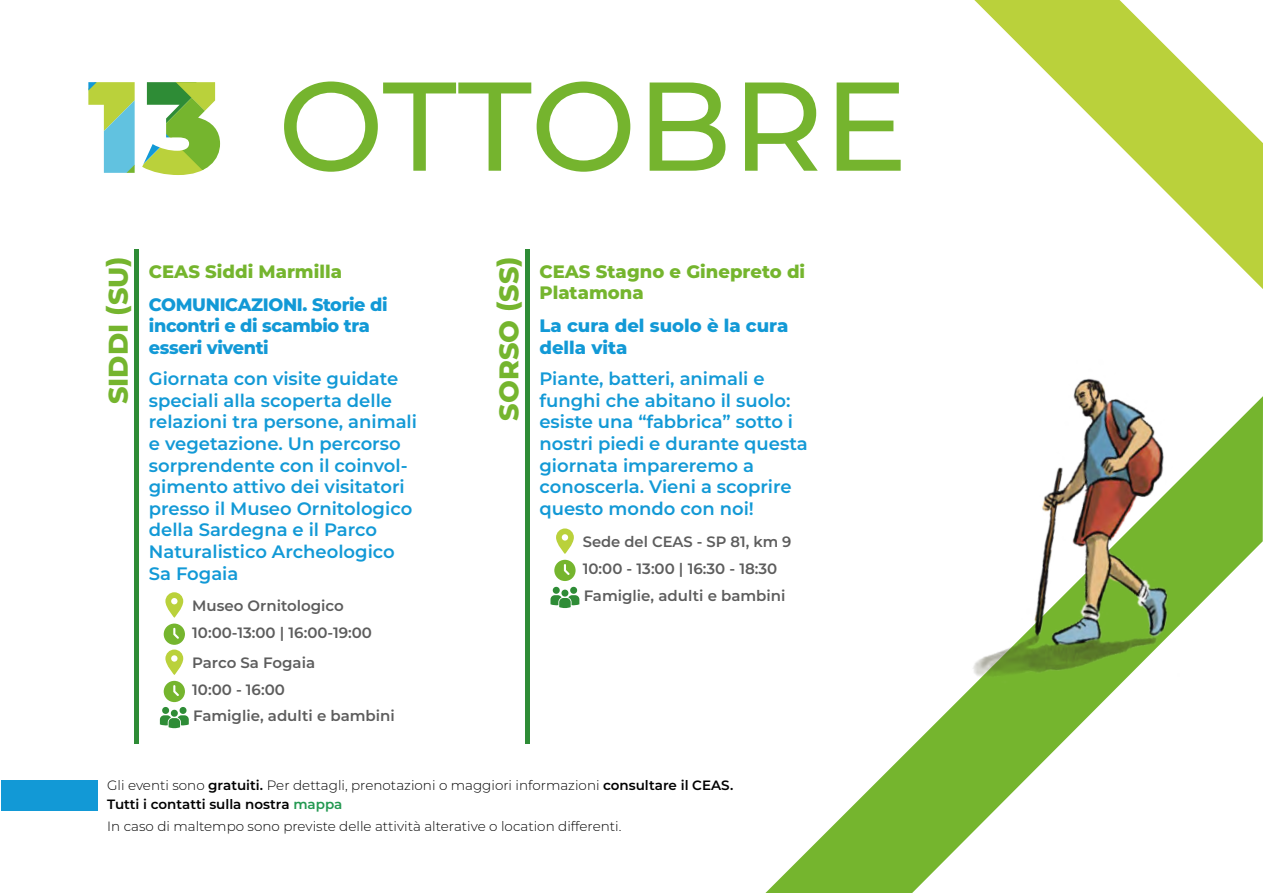
<style>
.page{position:relative;width:1263px;height:893px;background:#fff}
.page>*{position:absolute;margin:0;border:0;box-sizing:border-box;transform-origin:0 0}
.t1{font:800 27px "Montserrat";color:#75b52e}
.t2{font:600 18px/21.6px "Montserrat";color:#1299d6}
.t3{font:800 18px/21.6px "Montserrat";letter-spacing:-.02em;color:#1299d6}
.t4{font:800 18px/21.6px "Montserrat";color:#75b52e}
.t5{font:800 18px/21.6px "Montserrat";color:#1299d6}
.t6{font:600 15px/27.3px "Montserrat";color:#5d5d5d}
.t7{font:300 13.5px/19.5px "Montserrat";color:#000}
.s1{font-weight:600}
.s2{font-weight:600;color:#229850}
</style>
<div class="page">
<svg style="left:284px;top:81px;width:617px;height:91px"></svg>
<div style="left:134px;top:249px;width:5px;height:494px;background:#2e8c36"></div>
<svg style="left:165px;top:592px;width:18px;height:26px"></svg>
<svg style="left:164px;top:624px;width:21px;height:51px"></svg>
<svg style="left:160px;top:681px;width:29px;height:47px"></svg>
<svg style="left:88px;top:82px;width:47px;height:91px"></svg>
<svg style="left:142px;top:82px;width:78px;height:93px"></svg>
<hr style="left:525px;top:249px;width:4px;height:494px;background:#2e8c36">
<svg style="left:556px;top:528px;width:18px;height:26px"></svg>
<svg style="left:554px;top:560px;width:22px;height:21px"></svg>
<svg style="left:550px;top:587px;width:29px;height:21px"></svg>
<div style="left:1px;top:780px;width:96px;height:31px;background:#1299d6"></div>
<svg style="left:974px;top:0;width:289px;height:289px"></svg>
<svg style="left:765px;top:705px;width:335px;height:188px"></svg>
<img style="left:954px;top:378px;width:309px;height:327px">
<h1 class="t1" style="left:98px;top:404px;width:149px;rotate:-90deg">SIDDI (SU)</h1>
<p class="t4" style="left:539px;top:260px;width:267px">CEAS Stagno e Ginepreto di<br>Platamona</p>
<h1 class="t1" style="left:489px;top:421px;width:166px;rotate:-90deg">SORSO (SS)</h1>
<p class="t4" style="left:149px;top:260px;width:195px">CEAS Siddi Marmilla</p>
<p class="t3" style="left:149px;top:293px;width:240px">COMUNICAZIONI. Storie di incontri e di scambio tra esseri viventi</p>
<p class="t2" style="left:149px;top:367px;width:270px">Giornata con visite guidate speciali alla scoperta delle relazioni tra persone, animali e vegetazione. Un percorso sorprendente con il coinvol&shy;gimento attivo dei visitatori presso il Museo Ornitologico della Sardegna e il Parco<br>Naturalistico Archeologico<br>Sa Fogaia</p>
<p class="t6" style="left:192px;top:591px;width:153px">Museo Ornitologico</p>
<p class="t5" style="left:539px;top:314px;width:250px">La cura del suolo è la cura della vita</p>
<p class="t2" style="left:539px;top:367px;width:270px">Piante, batteri, animali e funghi che abitano il suolo: esiste una “fabbrica” sotto i nostri piedi e durante questa giornata impareremo a conoscerla. Vieni a scoprire questo mondo con noi!</p>
<p class="t6" style="left:583px;top:527px;width:210px">Sede del CEAS - SP 81, km 9<br>10:00 - 13:00 | 16:30 - 18:30<br>Famiglie, adulti e bambini</p>
<p class="t6" style="left:192px;top:618px;width:181px">10:00-13:00 | 16:00-19:00</p>
<p class="t6" style="left:192px;top:648px;width:124px">Parco Sa Fogaia</p>
<p class="t6" style="left:192px;top:676px;width:204px;line-height:26.1px">10:00 - 16:00<br>Famiglie, adulti e bambini</p>
<p class="t7" style="left:107px;top:775px;width:628px">Gli eventi sono <span class="s1">gratuiti.</span> Per dettagli, prenotazioni o maggiori informazioni <span class="s1">consultare il CEAS.<br>Tutti i contatti sulla nostra</span> <span class="s2">mappa</span></p>
<p class="t7" style="left:107px;top:816px;width:516px">In caso di maltempo sono previste delle attività alterative o location differenti.</p>
</div>
